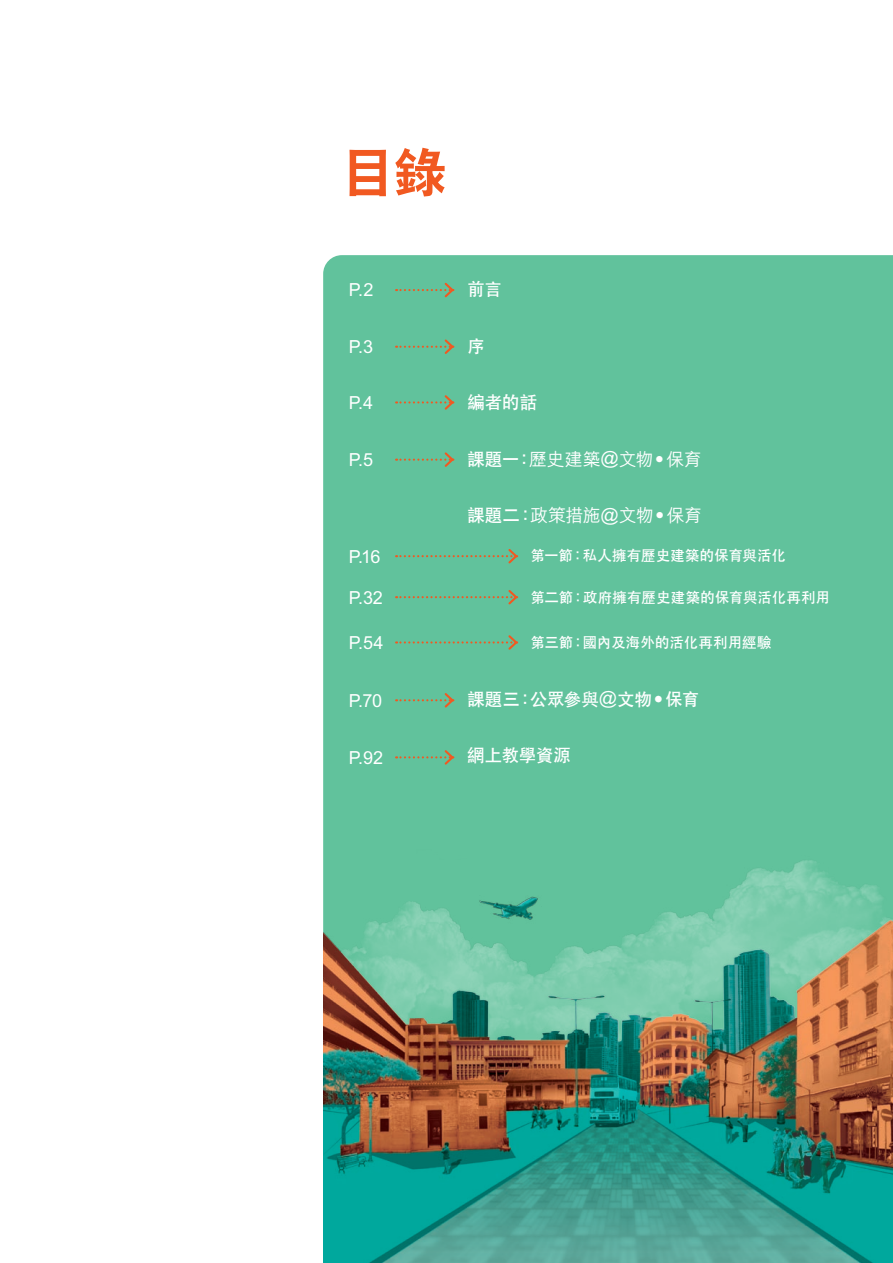
<style>
.page{position:relative;width:893px;height:1263px;background:#fff}
.page>*{position:absolute;margin:0;border:0;box-sizing:border-box;transform-origin:0 0}
.t1{font:800 52.5px "C Hei 2 HK";color:#f15921}
.t2{font:700 18px "C Hei 2 HK";letter-spacing:-.03em;color:#fff}
.t3{font:500 18px "M Hei HK";letter-spacing:-.035em;color:#fff}
.t4{font:700 15px "C Hei 2 HK";letter-spacing:-.035em;color:#fff}
.s1{font-family:"C Hei 2 HK";font-weight:700}
.s2{font-weight:300}
.s3{font-family:"M Hei HK";font-weight:500}
</style>
<div class="page">
<div style="left:323px;top:255px;width:570px;height:595px;background:#61c29c"></div>
<img style="left:323px;top:850px;width:570px;height:413px">
<svg style="left:396px;top:281px;width:59px;height:18px"></svg>
<svg style="left:396px;top:337px;width:59px;height:19px"></svg>
<svg style="left:396px;top:393px;width:59px;height:19px"></svg>
<svg style="left:396px;top:450px;width:59px;height:19px"></svg>
<svg style="left:396px;top:588px;width:123px;height:18px;background:#69bb94"></svg>
<svg style="left:396px;top:633px;width:123px;height:19px;background:#69bb94"></svg>
<svg style="left:396px;top:547px;width:123px;height:18px;background:#69bb94"></svg>
<svg style="left:396px;top:691px;width:59px;height:18px"></svg>
<svg style="left:396px;top:748px;width:59px;height:19px"></svg>
<p class="t1" style="left:341px;top:138px;width:107px">目錄</p>
<p class="t2" style="left:349px;top:277px;width:26px">P.2</p>
<p class="t2" style="left:349px;top:333px;width:26px">P.3</p>
<p class="t2" style="left:349px;top:390px;width:26px">P.4</p>
<p class="t2" style="left:349px;top:446px;width:26px">P.5</p>
<p class="t2" style="left:349px;top:543px;width:33px">P.16</p>
<p class="t2" style="left:349px;top:584px;width:36px">P.32</p>
<p class="t2" style="left:349px;top:630px;width:36px">P.54</p>
<p class="t2" style="left:349px;top:688px;width:35px">P.70</p>
<p class="t2" style="left:349px;top:744px;width:36px">P.92</p>
<p class="t2" style="left:467px;top:277px;width:37px">前言</p>
<p class="t2" style="left:467px;top:333px;width:19px">序</p>
<p class="t2" style="left:467px;top:390px;width:72px">編者的話</p>
<p class="t3" style="left:467px;top:446px;width:236px"><span class="s1">課題一：</span>歷史建築@文物<span class="s2">‧</span>保育</p>
<p class="t3" style="left:467px;top:503px;width:236px"><span class="s1">課題二：</span>政策措施@文物<span class="s2">‧</span>保育</p>
<p class="t4" style="left:530px;top:544px;width:258px">第一節：私人擁有歷史建築的保育與活化</p>
<p class="t4" style="left:530px;top:586px;width:302px">第二節：政府擁有歷史建築的保育與活化再利用</p>
<p class="t4" style="left:530px;top:632px;width:243px">第三節：國內及海外的活化再利用經驗</p>
<p class="t2" style="left:467px;top:686px;width:234px">課題三：公眾參與<span class="s3">@</span>文物<span class="s3">‧</span>保育</p>
<p class="t2" style="left:467px;top:743px;width:106px">網上教學資源</p>
</div>
